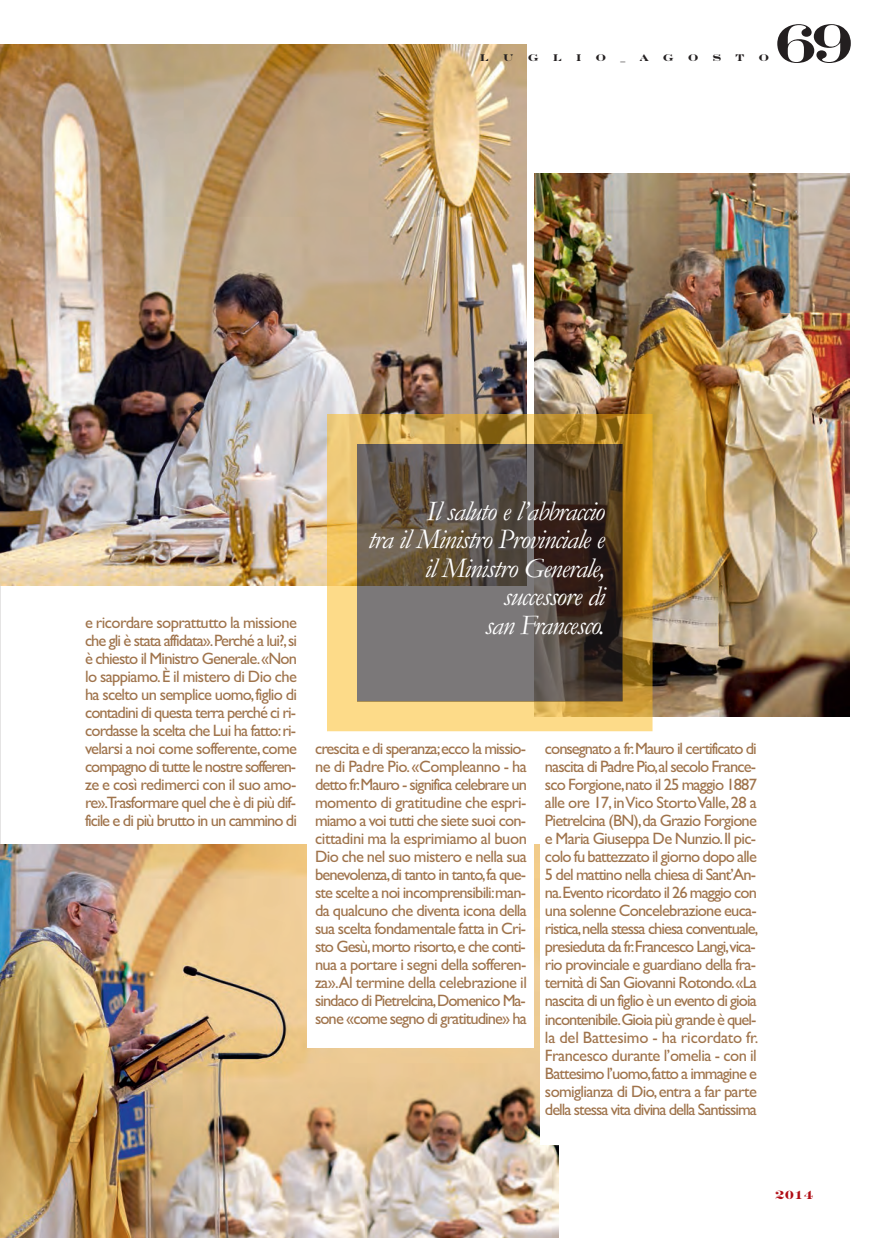
<style>
.page{position:relative;width:876px;height:1238px;background:#fff}
.page>*{position:absolute;margin:0;border:0;box-sizing:border-box;transform-origin:0 0}
.t1{font:54.9px "Engravers";color:#231f20;scale:1.18 1}
.t2{font:italic 28.5px/28.5px "Garamond";letter-spacing:-.035em;color:#fff;text-align:right}
.t3{font:16.5px/18px "Gill Sans";letter-spacing:-.055em;color:#9f734b;text-align:justify}
.t4{font:700 12px "Engravers";color:#b00d15}
.t5{font:700 9.75px "Engravers";color:#231f20}
</style>
<div class="page">
<svg style="left:0;top:585px;width:1px;height:259px"></svg>
<img style="left:0;top:844px;width:558px;height:393px">
<div style="left:307px;top:816px;width:227px;height:231px;background:#fff"></div>
<div style="left:540px;top:816px;width:227px;height:328px;background:#fff"></div>
<img style="left:0;top:44px;width:527px;height:541px">
<img style="left:534px;top:173px;width:315px;height:543px">
<div style="left:357px;top:444px;width:265px;height:257px;background:#231f20;opacity:.6"></div>
<div style="left:327px;top:414px;width:325px;height:317px;border:30px solid #fcb814"></div>
<p class="t5" style="left:480px;top:52px;width:10px">L</p>
<p class="t5" style="left:503px;top:52px;width:12px">U</p>
<p class="t5" style="left:528px;top:52px;width:12px">G</p>
<p class="t5" style="left:553px;top:52px;width:10px">L</p>
<p class="t5" style="left:576px;top:52px;width:7px">I</p>
<p class="t5" style="left:595px;top:52px;width:12px">O</p>
<p class="t5" style="left:620px;top:52px;width:6px">_</p>
<p class="t5" style="left:639px;top:52px;width:11px">A</p>
<p class="t5" style="left:663px;top:52px;width:12px">G</p>
<p class="t5" style="left:688px;top:52px;width:12px">O</p>
<p class="t5" style="left:713px;top:52px;width:10px">S</p>
<p class="t5" style="left:735px;top:52px;width:11px">T</p>
<p class="t5" style="left:759px;top:52px;width:12px">O</p>
<h1 class="t1" style="left:774px;top:11px;width:69px">69</h1>
<p class="t3" style="left:85px;top:613px;width:213px">e ricordare soprattutto la missione che gli è stata affidata».Perché a lui?,si è chiesto il Ministro Generale.«Non lo sappiamo. È il mistero di Dio che ha scelto un semplice uomo, figlio di contadini di questa terra perché ci ri&shy;cordasse la scelta che Lui ha fatto:ri&shy;velarsi a noi come sofferente, come compagno di tutte le nostre sofferen&shy;ze e così redimerci con il suo amo&shy;re».Trasformare quel che è di più dif&shy;ficile e di più brutto in un cammino di</p>
<h2 class="t2" style="left:368px;top:495px;width:238px">Il saluto e l’abbraccio<br>tra il Ministro Provinciale e il Ministro Generale, successore di<br>san Francesco.</h2>
<p class="t3" style="left:315px;top:739px;width:213px">crescita e di speranza;ecco la missio&shy;ne di Padre Pio. «Compleanno - ha detto fr.Mauro - significa celebrare un momento di gratitudine che espri&shy;miamo a voi tutti che siete suoi con&shy;cittadini ma la esprimiamo al buon Dio che nel suo mistero e nella sua benevolenza,di tanto in tanto,fa que&shy;ste scelte a noi incomprensibili:man&shy;da qualcuno che diventa icona della sua scelta fondamentale fatta in Cri&shy;sto Gesù,morto risorto,e che conti&shy;nua a portare i segni della sofferen&shy;za».Al termine della celebrazione il sindaco di Pietrelcina,Domenico Ma&shy;sone «come segno di gratitudine» ha</p>
<p class="t3" style="left:545px;top:739px;width:215px;text-align:left">consegnato a fr.Mauro il certificato di nascita di Padre Pio,al secolo France&shy;sco Forgione,nato il 25 maggio 1887 alle ore 17, in Vico Storto Valle, 28 a Pietrelcina (BN),da Grazio Forgione e Maria Giuseppa De Nunzio. Il pic&shy;colo fu battezzato il giorno dopo alle 5 del mattino nella chiesa di Sant’An&shy;na.Evento ricordato il 26 maggio con una solenne Concelebrazione euca&shy;ristica,nella stessa chiesa conventuale, presieduta da fr.Francesco Langi,vica&shy;rio provinciale e guardiano della fra&shy;ternità di San Giovanni Rotondo.«La nascita di un figlio è un evento di gioia incontenibile.Gioia più grande è quel&shy;la del Battesimo - ha ricordato fr.<br>Francesco durante l’omelia - con il Battesimo l’uomo,fatto a immagine e somiglianza di Dio, entra a far parte della stessa vita divina della Santissima</p>
<p class="t4" style="left:776px;top:1188px;width:39px">2014</p>
</div>
